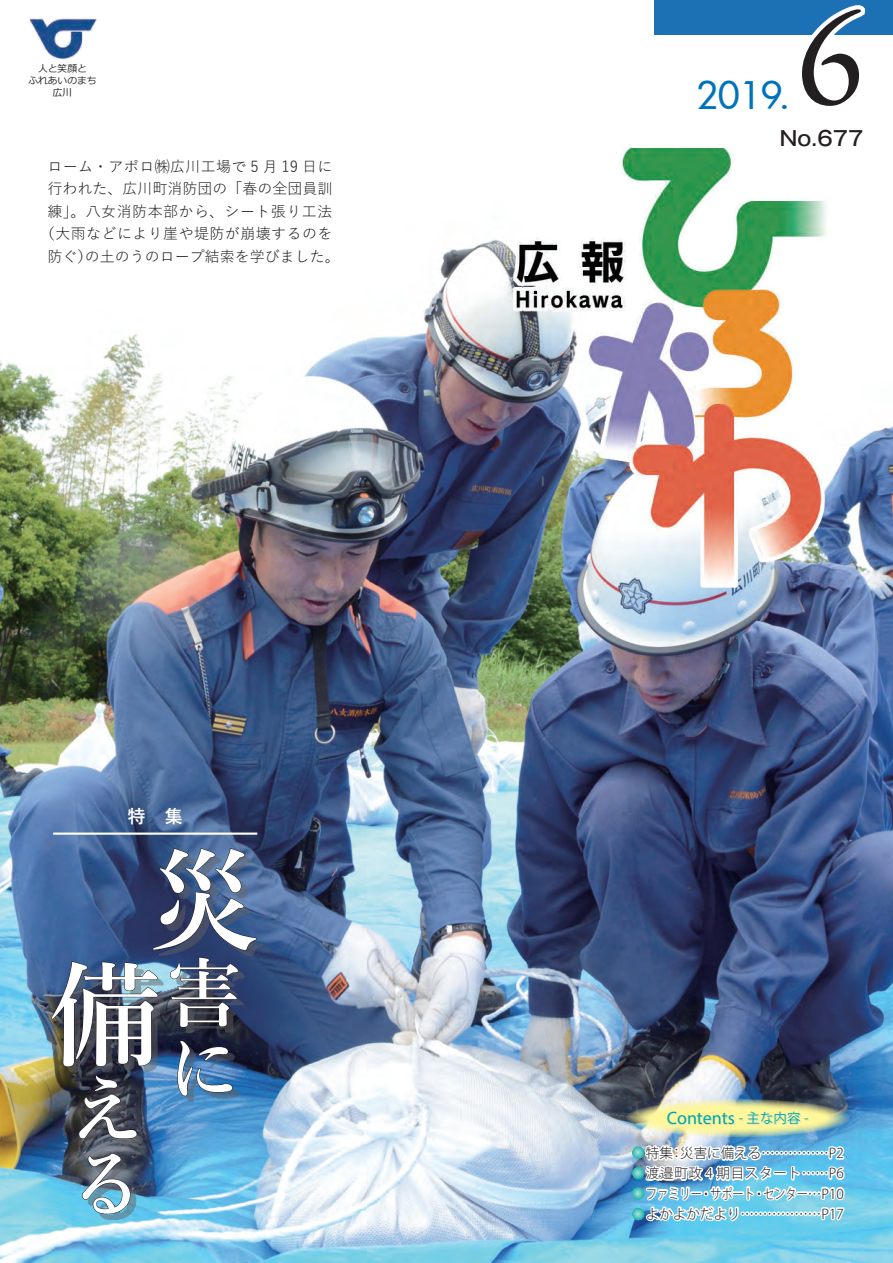
<style>
.page{position:relative;width:893px;height:1263px;background:#fff}
.page>*{position:absolute;margin:0;border:0;box-sizing:border-box;transform-origin:0 0}
.t1{font:138.15px "Garamond Premr Pro";color:#231f20}
.t2{font:600 112.5px/115.9px "Yu Mincho";color:#fff;text-align:right}
.t3{font:600 75px/75px "Yu Mincho";color:#fff}
.t4{font:500 37.2px "Futura";color:#0072bc}
.t5{font:500 20.25px "Gothic MB101 Pr 6";color:#231f20}
.t6{font:18px "Myriad Pro";letter-spacing:-.005em;color:#00a99d}
.t7{font:700 18px "Yu Gothic";color:#fff}
.t8{font:15px/22.5px "Yu Gothic";letter-spacing:.025em;color:#231f20;text-align:center}
.t9{font:300 13.5px/20.2px "Koz Go Pro";color:#231f20;text-align:justify}
.t10{font:9.75px "Meiryo";color:#231f20}
.s1{font-family:"Koz Go Pro";font-size:13.5px}
</style>
<div class="page">
<img style="left:0;top:0;width:893px;height:1263px">
<div style="left:655px;top:0;width:238px;height:34px;background:#1b71b3"></div>
<svg style="left:777px;top:122px;width:94px;height:33px"></svg>
<img style="left:625px;top:1099px;width:225px;height:38px;border-radius:50%">
<svg style="left:668px;top:1112px;width:141px;height:13px;background:#f6f0a9"></svg>
<svg style="left:632px;top:1138px;width:214px;height:125px"></svg>
<svg style="left:631px;top:1146px;width:14px;height:14px"></svg>
<svg style="left:631px;top:1166px;width:14px;height:14px"></svg>
<svg style="left:631px;top:1187px;width:14px;height:14px"></svg>
<svg style="left:631px;top:1207px;width:14px;height:14px"></svg>
<svg style="left:689px;top:5px;width:180px;height:110px"></svg>
<img style="left:25px;top:17px;width:75px;height:44px">
<svg style="left:24px;top:57px;width:75px;height:92px"></svg>
<img style="left:511px;top:142px;width:356px;height:449px">
<div style="left:57px;top:854px;width:206px;height:366px;background:#636366;opacity:.5"></div>
<img style="left:51px;top:848px;width:206px;height:291px">
<svg style="left:82px;top:1153px;width:49px;height:61px;background:#547588"></svg>
<hr style="left:53px;top:832px;width:204px;height:3px;background:#fff">
<p class="t10" style="left:38px;top:62px;width:50px">人と笑顔と</p>
<p class="t10" style="left:53px;top:86px;width:21px">広川</p>
<p class="t10" style="left:28px;top:74px;width:70px">ふれあいのまち</p>
<p class="t8" style="left:40px;top:153px;width:301px">ローム・アポロ㈱広川工場で 5 月 19 日に行われた、広川町消防団の「春の全団員訓練」。八女消防本部から、シート張り工法（大雨などにより崖や堤防が崩壊するのを防ぐ）の土のうのロープ結索を学びました。</p>
<p class="t7" style="left:128px;top:806px;width:57px">特 集</p>
<h2 class="t2" style="left:50px;top:844px;width:207px">災備<sup>害</sup></h2>
<h3 class="t3" style="left:166px;top:1032px;width:67px">に</h3>
<h3 class="t3" style="left:69px;top:1073px;width:69px">える</h3>
<h1 class="t1" style="left:796px;top:-23px;width:69px">6</h1>
<h3 class="t4" style="left:697px;top:70px;width:95px">2019.</h3>
<h3 class="t5" style="left:780px;top:122px;width:85px">No.677</h3>
<p class="t6" style="left:667px;top:1107px;width:143px">Contents <span class="s1">- 主な内容 -</span></p>
<p class="t9" style="left:646px;top:1143px;width:199px">特集：災害に備える……………P2渡邉町政 4 期目スタート……P6ファミリー・サポート・センター…P10よかよかだより………………P17</p>
</div>
